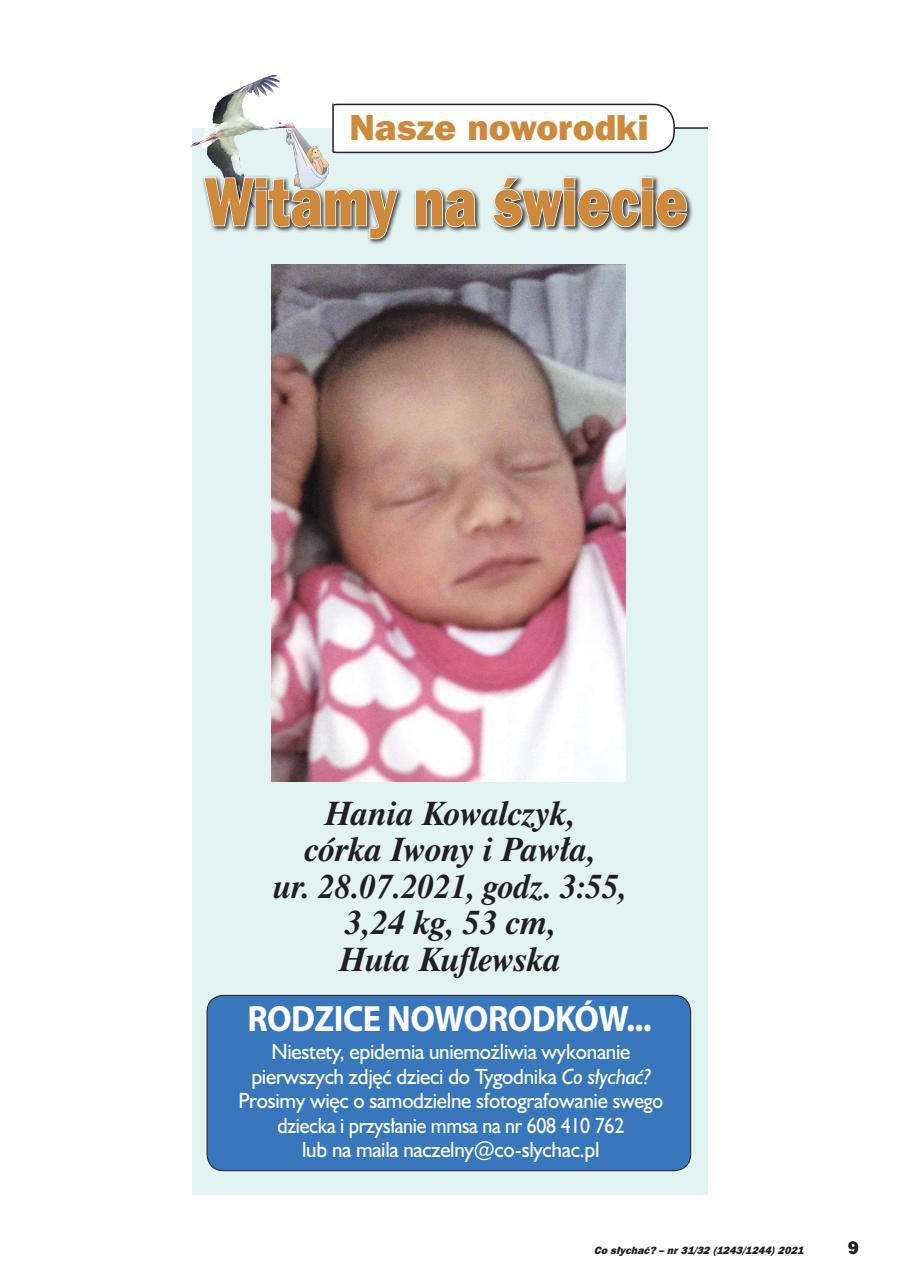
<style>
.page{position:relative;width:910px;height:1280px;background:#fff}
.page>*{position:absolute;margin:0;border:0;box-sizing:border-box;transform-origin:0 0}
.tytuł{font:68.1px "Frnk Goth ITC Hv PL";color:#ce8a3c;scale:.78 1}
.kalejdoskop{font:700 36.6px "Myriad Pro";letter-spacing:-.015em;color:#fff;scale:.94 1}
.Tytul_FrnkGothITCHvP{font:36px "Frnk Goth ITC Hv PL";color:#ce8a3c}
.noworodki_1{font:italic 700 31.35px "Dutch 801 Rm PL";color:#231f20}
.noworodki_1-2{font:italic 700 31.35px "Dutch 801 Rm PL";color:#231f20;scale:.96 1}
.kalejdoskop-2{font:20.1px/24.6px "Humanst 521 PL";letter-spacing:-.015em;color:#fff;text-align:center;scale:.95 1}
.t1{font:18px "Frnk Goth ITC Hv PL";color:#231f20}
.t2{font:italic 10.5px "Frnk Goth ITC Hv PL";color:#231f20}
.s1{font-style:italic}
</style>
<div class="page">
<div style="left:192px;top:129px;width:516px;height:1066px;background:#e2f3f2"></div>
<hr style="left:464px;top:127px;width:244px;height:2px;background:#231f20">
<div style="left:317px;top:104px;width:357px;height:48px;background:#fff;border-radius:21px"></div>
<div style="left:316px;top:104px;width:359px;height:49px;border:2px solid #231f20;border-radius:21px"></div>
<img style="left:190px;top:74px;width:142px;height:101px">
<div style="left:296px;top:91px;width:38px;height:36px;background:#fff"></div>
<hr style="left:332px;top:104px;width:2px;height:48px;background:#231f20">
<div style="left:202px;top:175px;width:492px;height:70px;background:#231f20;opacity:.86"></div>
<svg style="left:203px;top:176px;width:196px;height:64px"></svg>
<svg style="left:414px;top:188px;width:63px;height:40px;background:#848687"></svg>
<svg style="left:492px;top:176px;width:196px;height:52px"></svg>
<img style="left:271px;top:264px;width:355px;height:518px">
<div style="left:207px;top:995px;width:484px;height:176px;background:#3977bc;border-radius:16px"></div>
<div style="left:207px;top:995px;width:484px;height:176px;border:1px solid #231f20;border-radius:16px"></div>
<p class="Tytul_FrnkGothITCHvP" style="left:349px;top:104px;width:301px">Nasze noworodki</p>
<p class="tytuł" style="left:205px;top:158px;width:620px">Witamy na świecie</p>
<p class="noworodki_1" style="left:325px;top:791px;width:252px">Hania Kowalczyk,</p>
<p class="noworodki_1" style="left:305px;top:828px;width:293px">córka Iwony i Pawła,</p>
<p class="noworodki_1-2" style="left:274px;top:864px;width:369px">ur. 28.07.2021, godz. 3:55,</p>
<p class="noworodki_1" style="left:345px;top:901px;width:213px">3,24 kg, 53 cm,</p>
<p class="noworodki_1" style="left:340px;top:937px;width:223px">Huta Kuflewska</p>
<p class="kalejdoskop" style="left:247px;top:995px;width:432px">RODZICE NOWORODKÓW...</p>
<p class="kalejdoskop-2" style="left:251px;top:1039px;width:422px">Niestety, epidemia uniemożliwia wykonanie pierwszych zdjęć dzieci do Tygodnika <span class="s1">Co słychać?</span></p>
<p class="kalejdoskop-2" style="left:239px;top:1088px;width:448px">Prosimy więc o samodzielne sfotografowanie swego dziecka i przysłanie mmsa na nr 608 410 762<br>lub na maila naczelny@co-slychac.pl</p>
<p class="t2" style="left:594px;top:1244px;width:215px">Cosłychać?–nr31/32 (1243/1244)2021</p>
<p class="t1" style="left:848px;top:1236px;width:13px">9</p>
</div>
